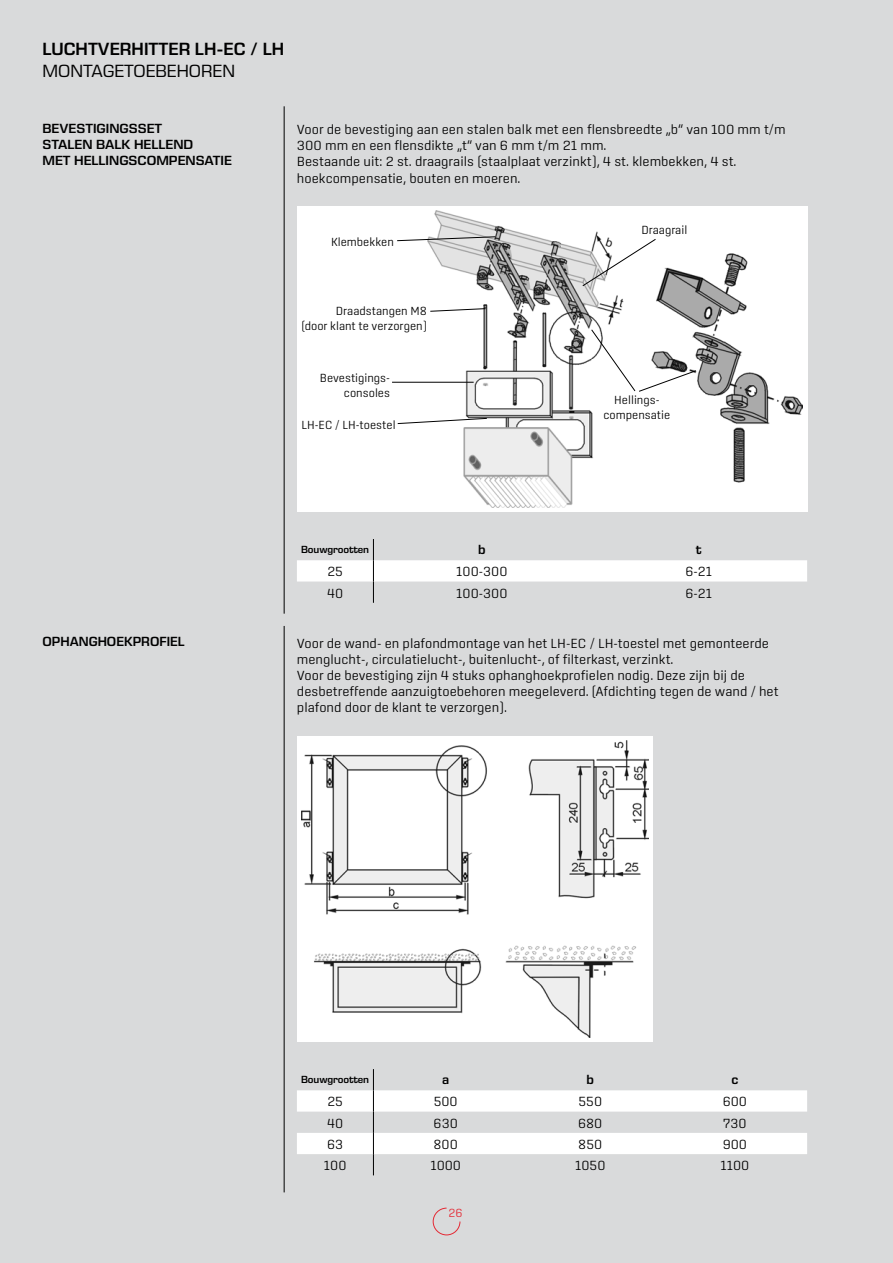
<style>
.page{position:relative;width:893px;height:1263px;background:#d9dadb}
.page>*{position:absolute;margin:0;border:0;box-sizing:border-box;transform-origin:0 0}
.t1{font:600 18px "Eurostile Next LT Pro";color:#000}
.t2{font:18px "Eurostile Next LT Pro";color:#000}
.t3{font:300 13.5px/16.2px "Center";color:#000}
.t4{font:600 13.5px/16.2px "Eurostile Next LT Pro";color:#000}
.t5{font:300 12px/14.4px "Center";color:#000;text-align:right}
.t6{font:300 12px "Center";color:#e42934}
.t7{font:600 10.5px "Eurostile Next LT Pro";letter-spacing:-.01em;color:#000}
</style>
<div class="page">
<svg style="left:432px;top:1207px;width:29px;height:29px"></svg>
<hr style="left:284px;top:106px;width:1px;height:508px;background:#000">
<hr style="left:284px;top:626px;width:1px;height:566px;background:#000">
<div style="left:297px;top:207px;width:510px;height:305px;background:#fff"></div>
<img style="left:428px;top:211px;width:375px;height:296px">
<svg style="left:591px;top:329px;width:106px;height:63px"></svg>
<svg style="left:582px;top:238px;width:74px;height:49px"></svg>
<svg style="left:397px;top:236px;width:99px;height:5px"></svg>
<hr style="left:392px;top:382px;width:82px;height:1px;background:#000">
<svg style="left:397px;top:418px;width:91px;height:6px"></svg>
<svg style="left:429px;top:308px;width:57px;height:4px"></svg>
<svg style="left:297px;top:539px;width:510px;height:64px"></svg>
<div style="left:297px;top:736px;width:356px;height:306px;background:#fff"></div>
<img style="left:301px;top:740px;width:348px;height:297px">
<svg style="left:297px;top:1069px;width:510px;height:106px"></svg>
<h1 class="t1" style="left:43px;top:39px;width:243px">LUCHTVERHITTER LH-EC / LH</h1>
<h1 class="t2" style="left:43px;top:61px;width:194px">MONTAGETOEBEHOREN</h1>
<p class="t4" style="left:43px;top:120px;width:191px">BEVESTIGINGSSET<br>STALEN BALK HELLEND<br>MET HELLINGSCOMPENSATIE</p>
<p class="t3" style="left:297px;top:121px;width:490px">Voor de bevestiging aan een stalen balk met een flensbreedte „b“ van 100 mm t/m 300 mm en een flensdikte „t“ van 6 mm t/m 21 mm.<br>Bestaande uit: 2 st. draagrails (staalplaat verzinkt), 4 st. klembekken, 4 st. hoekcompensatie, bouten en moeren.</p>
<p class="t5" style="left:641px;top:222px;width:48px">Draagrail</p>
<p class="t5" style="left:331px;top:234px;width:64px">Klembekken</p>
<p class="t5" style="left:301px;top:304px;width:127px">Draadstangen M8<br>(door klant te verzorgen)</p>
<p class="t5" style="left:320px;top:371px;width:72px">Bevestigings&shy;consoles</p>
<p class="t5" style="left:301px;top:418px;width:96px">LH-EC / LH-toestel</p>
<p class="t5" style="left:603px;top:393px;width:68px;text-align:center">Hellings&shy;compensatie</p>
<p class="t7" style="left:301px;top:544px;width:70px">Bouwgrootten</p>
<p class="t4" style="left:478px;top:542px;width:9px">b</p>
<p class="t4" style="left:696px;top:542px;width:7px">t</p>
<p class="t3" style="left:327px;top:563px;width:17px">25</p>
<p class="t3" style="left:456px;top:563px;width:53px">100-300</p>
<p class="t3" style="left:685px;top:563px;width:28px">6-21</p>
<p class="t3" style="left:327px;top:585px;width:18px">40</p>
<p class="t3" style="left:456px;top:585px;width:53px">100-300</p>
<p class="t3" style="left:685px;top:585px;width:28px">6-21</p>
<p class="t4" style="left:43px;top:634px;width:144px">OPHANGHOEKPROFIEL</p>
<p class="t3" style="left:297px;top:635px;width:483px">Voor de wand- en plafondmontage van het LH-EC / LH-toestel met gemonteerde menglucht-, circulatielucht-, buitenlucht-, of filterkast, verzinkt.<br>Voor de bevestiging zijn 4 stuks ophanghoekprofielen nodig. Deze zijn bij de desbetreffende aanzuigtoebehoren meegeleverd. (Afdichting tegen de wand / het plafond door de klant te verzorgen).</p>
<p class="t7" style="left:301px;top:1074px;width:70px">Bouwgrootten</p>
<p class="t4" style="left:442px;top:1072px;width:9px">a</p>
<p class="t4" style="left:586px;top:1072px;width:9px">b</p>
<p class="t4" style="left:731px;top:1072px;width:9px">c</p>
<p class="t3" style="left:327px;top:1093px;width:17px">25</p>
<p class="t3" style="left:434px;top:1093px;width:26px">500</p>
<p class="t3" style="left:578px;top:1093px;width:25px">550</p>
<p class="t3" style="left:723px;top:1093px;width:26px">600</p>
<p class="t3" style="left:327px;top:1115px;width:18px">40</p>
<p class="t3" style="left:434px;top:1115px;width:26px">630</p>
<p class="t3" style="left:578px;top:1115px;width:26px">680</p>
<p class="t3" style="left:723px;top:1115px;width:25px">730</p>
<p class="t3" style="left:327px;top:1136px;width:18px">63</p>
<p class="t3" style="left:434px;top:1136px;width:26px">800</p>
<p class="t3" style="left:578px;top:1136px;width:26px">850</p>
<p class="t3" style="left:723px;top:1136px;width:26px">900</p>
<p class="t3" style="left:324px;top:1157px;width:24px">100</p>
<p class="t3" style="left:430px;top:1157px;width:32px">1000</p>
<p class="t3" style="left:575px;top:1157px;width:32px">1050</p>
<p class="t3" style="left:720px;top:1157px;width:30px">1100</p>
<p class="t6" style="left:449px;top:1206px;width:16px">26</p>
</div>
